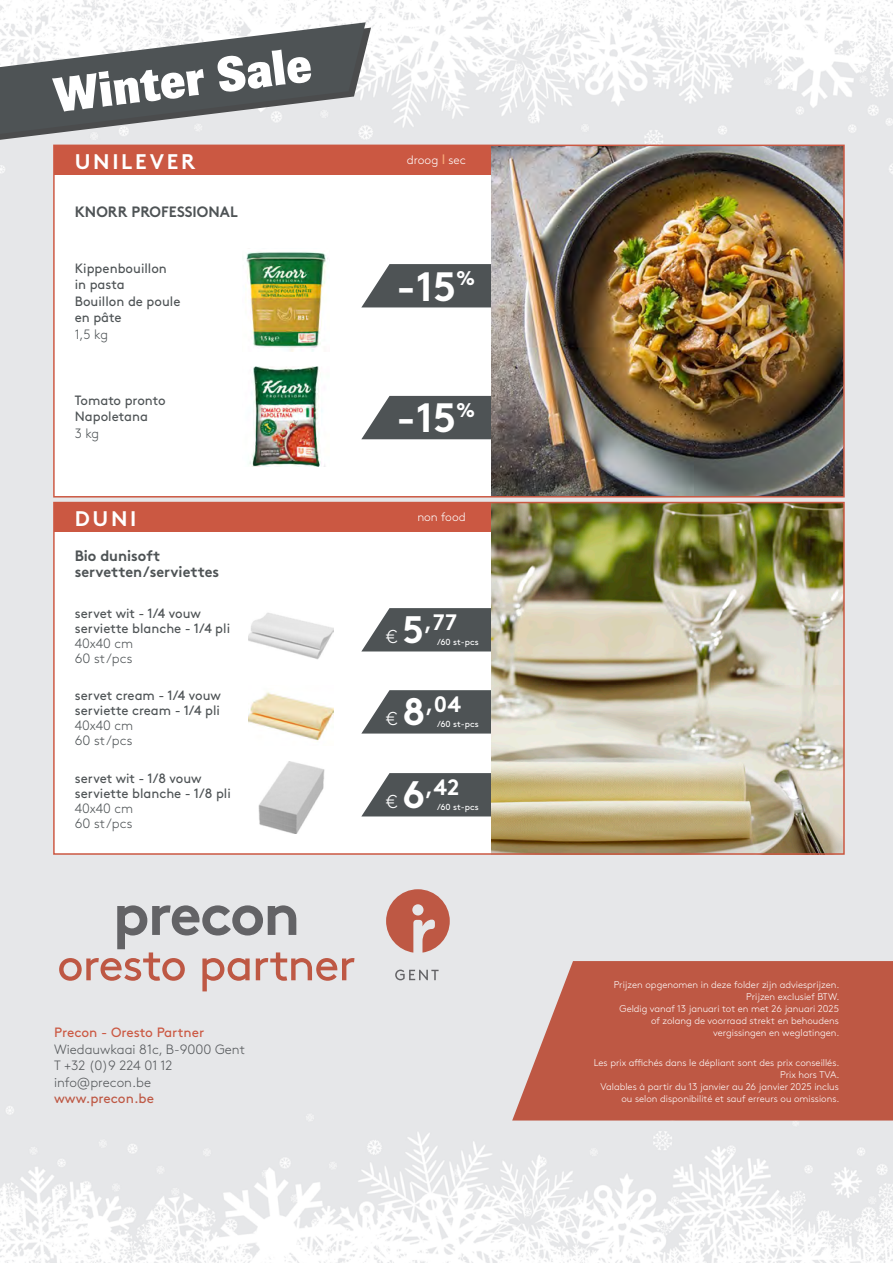
<style>
.page{position:relative;width:893px;height:1263px;background:#fff}
.page>*{position:absolute;margin:0;border:0;box-sizing:border-box;transform-origin:0 0}
.t1{font:900 49.5px "Brown Pro";color:#fff}
.t2{font:700 40.95px "Brown";color:#fff}
.t3{font:700 22.35px "Brown";color:#fff}
.t4{font:700 21.15px "Brown";letter-spacing:.125em;color:#fff}
.t5{font:700 15px/16.5px "Brown";color:#4e5355}
.t6{font:13.5px/16.5px "Brown";color:#4e5355}
.t7{font:300 13.5px/16.5px "Brown";color:#54575a}
.t8{font:300 13.5px/15px "Brown";color:#4e5355}
.t9{font:13.5px "Brown";color:#cb5842}
.t10{font:13.5px "Brown";color:#be5844}
.t11{font:300 12px "Brown";color:#fff}
.t12{font:300 9.75px/12px "Brown";color:#fff;text-align:right}
.t13{font:8.7px "Brown";color:#fff}
.s1{font-weight:400;font-size:13.5px;color:#f9aa79}
.s2{font-size:38.25px}
</style>
<div class="page">
<img style="left:0;top:0;width:893px;height:1263px">
<svg style="left:59px;top:905px;width:295px;height:86px;background:#d1c7c6"></svg>
<svg style="left:395px;top:969px;width:44px;height:11px"></svg>
<svg style="left:386px;top:889px;width:64px;height:63px;background:#cb887b"></svg>
<svg style="left:512px;top:961px;width:381px;height:159px;background:#c16351"></svg>
<svg style="left:0;top:22px;width:371px;height:120px"></svg>
<div style="left:54px;top:145px;width:790px;height:352px;background:#fff"></div>
<div style="left:54px;top:145px;width:437px;height:29px;background:#cb5842"></div>
<img style="left:245px;top:252px;width:83px;height:99px">
<img style="left:249px;top:366px;width:77px;height:101px">
<svg style="left:361px;top:264px;width:130px;height:43px;background:#626668"></svg>
<svg style="left:361px;top:396px;width:130px;height:43px;background:#616667"></svg>
<img style="left:491px;top:148px;width:351px;height:346px">
<div style="left:53px;top:145px;width:792px;height:352px;border:2px solid #cb5842"></div>
<div style="left:54px;top:502px;width:790px;height:352px;background:#fff"></div>
<div style="left:54px;top:502px;width:437px;height:29px;background:#cb5842"></div>
<img style="left:249px;top:613px;width:85px;height:47px">
<img style="left:249px;top:692px;width:85px;height:49px">
<img style="left:258px;top:761px;width:67px;height:73px">
<svg style="left:361px;top:608px;width:130px;height:43px;background:#626668"></svg>
<svg style="left:361px;top:690px;width:130px;height:43px;background:#626668"></svg>
<svg style="left:361px;top:773px;width:130px;height:43px;background:#626668"></svg>
<img style="left:491px;top:505px;width:351px;height:347px">
<div style="left:53px;top:502px;width:792px;height:353px;border:2px solid #cb5842"></div>
<h1 class="t1" style="left:51px;top:69px;width:261px;rotate:-7deg">Winter Sale</h1>
<h3 class="t4" style="left:75px;top:144px;width:122px">UNILEVER</h3>
<p class="t11" style="left:407px;top:151px;width:61px">droog <span class="s1">l</span> sec</p>
<h3 class="t5" style="left:75px;top:202px;width:165px">KNORR PROFESSIONAL</h3>
<h3 class="t6" style="left:75px;top:259px;width:107px">Kippenbouillon in pasta<br>Bouillon de poule en pâte</h3>
<h3 class="t8" style="left:75px;top:325px;width:35px">1,5 kg</h3>
<h3 class="t6" style="left:75px;top:391px;width:92px">Tomato pronto<br>Napoletana</h3>
<h3 class="t8" style="left:75px;top:424px;width:26px">3 kg</h3>
<h2 class="t2" style="left:396px;top:253px;width:80px">-15<sup>%</sup></h2>
<h2 class="t2" style="left:396px;top:385px;width:80px">-15<sup>%</sup></h2>
<h3 class="t4" style="left:75px;top:501px;width:63px">DUNI</h3>
<p class="t11" style="left:417px;top:508px;width:50px">non food</p>
<h3 class="t5" style="left:75px;top:545px;width:146px">Bio dunisoft servetten/serviettes</h3>
<h3 class="t6" style="left:75px;top:604px;width:157px;line-height:15px">servet wit - 1/4 vouw serviette blanche - 1/4 pli</h3>
<h3 class="t8" style="left:75px;top:634px;width:60px">40x40 cm<br>60 st/pcs</h3>
<h3 class="t6" style="left:75px;top:687px;width:148px;line-height:15px">servet cream - 1/4 vouw serviette cream - 1/4 pli</h3>
<h3 class="t8" style="left:75px;top:717px;width:60px">40x40 cm<br>60 st/pcs</h3>
<h3 class="t6" style="left:75px;top:769px;width:158px;line-height:15px">servet wit - 1/8 vouw serviette blanche - 1/8 pli</h3>
<h3 class="t8" style="left:75px;top:799px;width:60px">40x40 cm<br>60 st/pcs</h3>
<h3 class="t9" style="left:54px;top:1022px;width:152px">Precon - Oresto Partner</h3>
<h3 class="t7" style="left:54px;top:1040px;width:193px">Wiedauwkaai 81c, B-9000 Gent<br>T +32 (0)9 224 01 12 info@precon.be</h3>
<h3 class="t10" style="left:54px;top:1088px;width:102px">www.precon.be</h3>
<h3 class="t3" style="left:386px;top:604px;width:72px"><sub>€</sub> <span class="s2">5</span>,77</h3>
<p class="t13" style="left:437px;top:636px;width:43px">/60 st-pcs</p>
<h3 class="t3" style="left:386px;top:686px;width:76px"><sub>€</sub> <span class="s2">8</span>,04</h3>
<p class="t13" style="left:437px;top:718px;width:43px">/60 st-pcs</p>
<h3 class="t3" style="left:386px;top:769px;width:75px"><sub>€</sub> <span class="s2">6</span>,42</h3>
<p class="t13" style="left:437px;top:801px;width:43px">/60 st-pcs</p>
<p class="t12" style="left:614px;top:977px;width:227px">Prijzen opgenomen in deze folder zijn adviesprijzen.<br>Prijzen exclusief BTW.<br>Geldig vanaf 13 januari tot en met 26 januari 2025 of zolang de voorraad strekt en behoudens vergissingen en weglatingen.</p>
<p class="t12" style="left:594px;top:1055px;width:247px">Les prix affichés dans le dépliant sont des prix conseillés.<br>Prix hors TVA.<br>Valables à partir du 13 janvier au 26 janvier 2025 inclus ou selon disponibilité et sauf erreurs ou omissions.</p>
</div>
